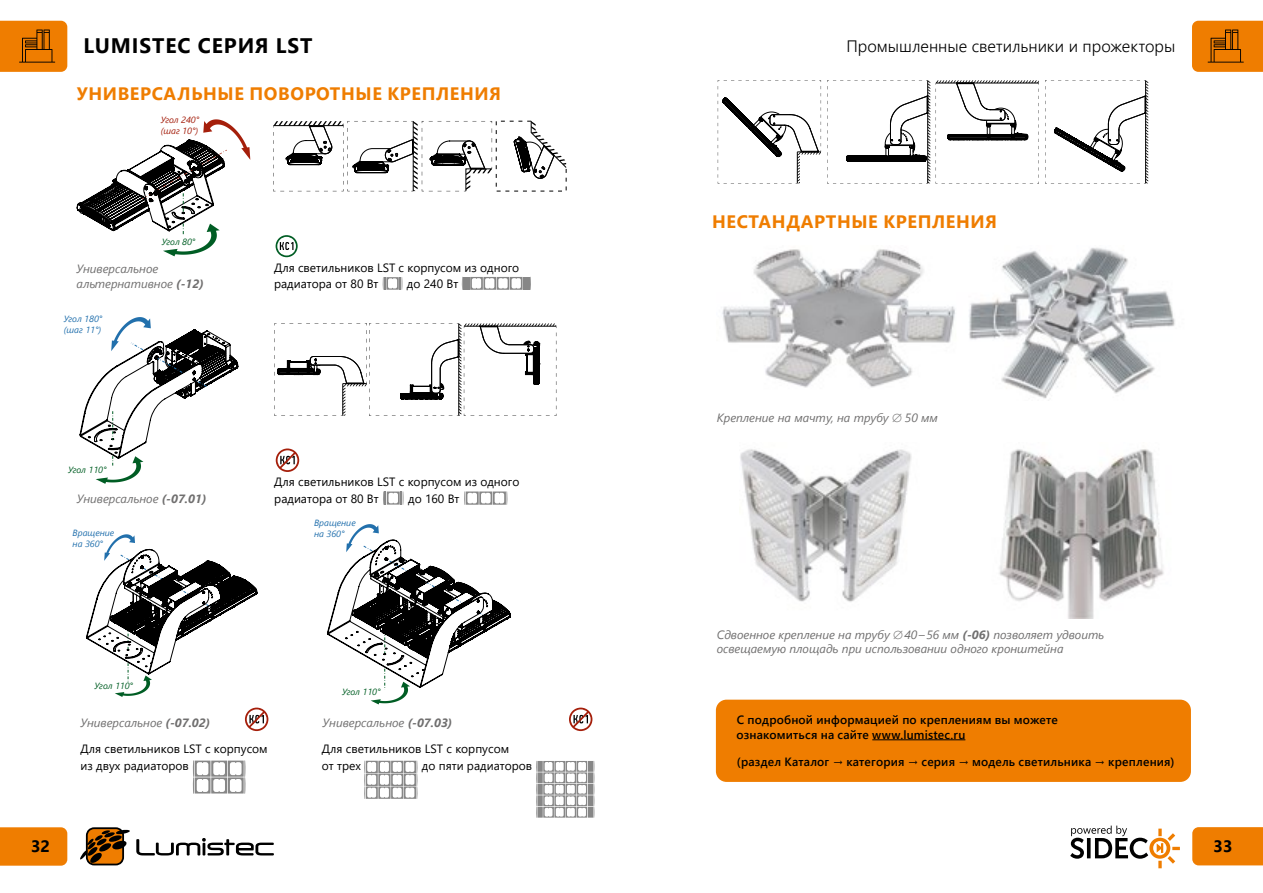
<style>
.page{position:relative;width:1263px;height:893px;background:#fff}
.page>*{position:absolute;margin:0;border:0;box-sizing:border-box;transform-origin:0 0}
.t1{font:700 21px "Segoe UI";letter-spacing:.045em;color:#000}
.t2{font:700 18px "Segoe UI";letter-spacing:.035em;color:#ef7d00}
.t3{font:300 16.5px "Segoe UI";letter-spacing:.005em;color:#000}
.t4{font:700 16.5px "Segoe UI";color:#000}
.t5{font:italic 12px/15px "Segoe UI";color:#706f6f}
.t6{font:12px/16.5px "Segoe UI";color:#000}
.t7{font:600 12px/14.4px "Segoe UI";letter-spacing:.015em;color:#000}
.t8{font:italic 9px/10.8px "Segoe UI";color:#2270ad}
.t9{font:italic 9px "Segoe UI";color:#005e24}
.t10{font:italic 9px/10.8px "Segoe UI";color:#a41e0c}
.s1{font-weight:700}
</style>
<div class="page">
<div style="left:0;top:827px;width:67px;height:39px;background:#ef7d00"></div>
<div style="left:1192px;top:827px;width:71px;height:38px;background:#ef7d00"></div>
<svg style="left:80px;top:827px;width:194px;height:38px"></svg>
<svg style="left:1070px;top:826px;width:110px;height:42px"></svg>
<svg style="left:0;top:21px;width:67px;height:51px;background:#dd7401"></svg>
<svg style="left:1192px;top:21px;width:71px;height:51px;background:#de7501"></svg>
<svg style="left:77px;top:119px;width:173px;height:137px"></svg>
<svg style="left:273px;top:121px;width:293px;height:70px"></svg>
<svg style="left:383px;top:277px;width:20px;height:13px"></svg>
<svg style="left:470px;top:277px;width:52px;height:13px"></svg>
<svg style="left:530px;top:277px;width:1px;height:13px"></svg>
<div style="left:463px;top:277px;width:7px;height:13px;background:#878787"></div>
<div style="left:523px;top:277px;width:6px;height:13px;background:#878787"></div>
<svg style="left:462px;top:277px;width:1px;height:13px"></svg>
<svg style="left:276px;top:235px;width:22px;height:22px"></svg>
<svg style="left:80px;top:317px;width:158px;height:167px"></svg>
<svg style="left:274px;top:323px;width:282px;height:93px"></svg>
<svg style="left:383px;top:491px;width:21px;height:14px"></svg>
<svg style="left:464px;top:491px;width:43px;height:14px"></svg>
<svg style="left:276px;top:448px;width:23px;height:24px"></svg>
<svg style="left:718px;top:80px;width:430px;height:104px"></svg>
<svg style="left:327px;top:524px;width:184px;height:180px"></svg>
<svg style="left:86px;top:534px;width:171px;height:163px"></svg>
<svg style="left:193px;top:760px;width:52px;height:34px"></svg>
<svg style="left:364px;top:761px;width:53px;height:38px"></svg>
<svg style="left:536px;top:761px;width:58px;height:57px"></svg>
<svg style="left:245px;top:708px;width:23px;height:23px"></svg>
<svg style="left:569px;top:708px;width:23px;height:23px"></svg>
<img style="left:722px;top:248px;width:453px;height:153px">
<img style="left:740px;top:449px;width:424px;height:169px">
<div style="left:716px;top:700px;width:475px;height:82px;background:#ef7d00;border-radius:11px"></div>
<hr style="left:872px;top:739px;width:93px;height:1px;background:#000">
<h1 class="t1" style="left:83px;top:26px;width:230px">LUMISTEC СЕРИЯ LST</h1>
<h3 class="t3" style="left:846px;top:30px;width:330px">Промышленные светильники и прожекторы</h3>
<h2 class="t2" style="left:77px;top:77px;width:426px">УНИВЕРСАЛЬНЫЕ ПОВОРОТНЫЕ КРЕПЛЕНИЯ</h2>
<p class="t10" style="left:161px;top:113px;width:40px">Угол 240° (шаг 10°)</p>
<p class="t9" style="left:162px;top:233px;width:35px">Угол 80°</p>
<p class="t5" style="left:77px;top:259px;width:129px">Универсальное альтернативное <span class="s1">(-12)</span></p>
<p class="t6" style="left:274px;top:258px;width:247px">Для светильников LST с корпусом из одного радиатора от 80 Вт</p>
<p class="t6" style="left:407px;top:274px;width:53px">до 240 Вт</p>
<p class="t8" style="left:64px;top:312px;width:40px">Угол 180° (шаг 11°)</p>
<p class="t9" style="left:68px;top:461px;width:40px">Угол 110°</p>
<p class="t5" style="left:77px;top:489px;width:131px">Универсальное <span class="s1">(-07.01)</span></p>
<p class="t8" style="left:73px;top:526px;width:43px">Вращение на 360°</p>
<p class="t9" style="left:95px;top:678px;width:40px">Угол 110°</p>
<p class="t6" style="left:274px;top:473px;width:247px">Для светильников LST с корпусом из одного радиатора от 80 Вт</p>
<p class="t6" style="left:408px;top:489px;width:53px">до 160 Вт</p>
<p class="t8" style="left:314px;top:516px;width:43px">Вращение на 360°</p>
<p class="t9" style="left:342px;top:684px;width:40px">Угол 110°</p>
<p class="t5" style="left:81px;top:713px;width:131px">Универсальное <span class="s1">(-07.02)</span></p>
<p class="t5" style="left:323px;top:713px;width:131px">Универсальное <span class="s1">(-07.03)</span></p>
<p class="t6" style="left:81px;top:740px;width:189px">Для светильников LST с корпусом из двух радиаторов</p>
<p class="t6" style="left:322px;top:740px;width:189px">Для светильников LST с корпусом от трех</p>
<p class="t6" style="left:422px;top:756px;width:112px">до пяти радиаторов</p>
<h2 class="t2" style="left:712px;top:204px;width:286px">НЕСТАНДАРТНЫЕ КРЕПЛЕНИЯ</h2>
<p class="t5" style="left:717px;top:408px;width:223px">Крепление на мачту, на трубу ∅ 50 мм</p>
<p class="t5" style="left:717px;top:625px;width:389px;line-height:14.4px">Сдвоенное крепление на трубу ∅40–56 мм <span class="s1">(-06)</span> позволяет удвоить освещаемую площадь при использовании одного кронштейна</p>
<p class="t7" style="left:736px;top:712px;width:323px">С подробной информацией по креплениям вы можете ознакомиться на сайте www.lumistec.ru</p>
<p class="t7" style="left:737px;top:753px;width:439px">(раздел Каталог → категория → серия → модель светильника → крепления)</p>
<h3 class="t4" style="left:31px;top:831px;width:20px">32</h3>
<h3 class="t4" style="left:1213px;top:831px;width:20px">33</h3>
</div>
